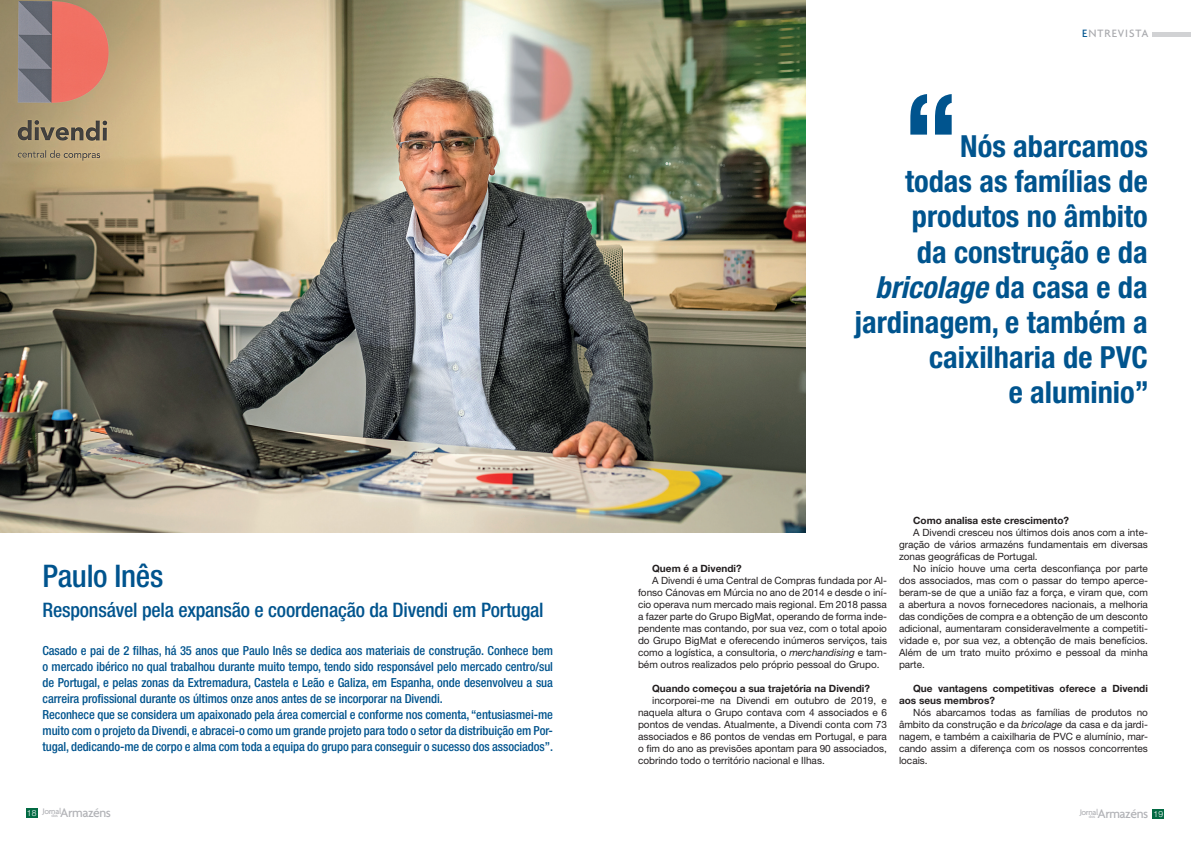
<style>
.page{position:relative;width:1191px;height:842px;background:#fff}
.page>*{position:absolute;margin:0;border:0;box-sizing:border-box;transform-origin:0 0}
.t1{font:700 condensed 126.3px "Helvetica Neue";color:#00548e}
.t2{font:500 condensed 31.2px "Helvetica Neue";letter-spacing:-.01em;color:#00548e}
.t3{font:700 condensed 30.5px/35px "Helvetica Neue";color:#00548e;text-align:right}
.t4{font:500 condensed 20px "Helvetica Neue";letter-spacing:-.01em;color:#00548e}
.t5{font:500 13.6px "Agenda";letter-spacing:-.035em;color:#b2b3b7}
.t6{font:500 condensed 12.5px/16px "Helvetica Neue";letter-spacing:-.005em;color:#00548e;text-align:justify}
.t7{font:500 11.5px "Agenda";letter-spacing:.08em;color:#a8a9ad}
.t8{font:10px/12px "Helvetica Neue";color:#231f20;text-align:justify}
.t9{font:700 10px/12px "Helvetica Neue";color:#231f20}
.t10{font:500 8.7px "Agenda";letter-spacing:-.04em;color:#b2b3b7}
.t11{font:300 8.5px "Helvetica Neue";color:#fff}
.t12{font:500 4.7px "Agenda";letter-spacing:-.04em;color:#b2b3b7}
.s1{color:#00548e}
.s2{font-style:italic}
</style>
<div class="page">
<div style="left:26px;top:808px;width:11px;height:10px;background:#026a43"></div>
<div style="left:1152px;top:809px;width:12px;height:10px;background:#026a43"></div>
<hr style="left:1152px;top:33px;width:39px;height:4px;background:#d1d2d4">
<img style="left:0;top:0;width:806px;height:533px">
<p class="t7" style="left:1082px;top:26px;width:68px"><span class="s1">E</span>NTREVISTA</p>
<p class="t2" style="left:43px;top:557px;width:122px">Paulo Inês</p>
<p class="t4" style="left:43px;top:598px;width:503px">Responsável pela expansão e coordenação da Divendi em Portugal</p>
<p class="t6" style="left:43px;top:643px;width:512px">Casado e pai de 2 filhas, há 35 anos que Paulo Inês se dedica aos materiais de construção. Conhece bem o mercado ibérico no qual trabalhou durante muito tempo, tendo sido responsável pelo mercado centro/sul de Portugal, e pelas zonas da Extremadura, Castela e Leão e Galiza, em Espanha, onde desenvolveu a sua carreira profissional durante os últimos onze anos antes de se incorporar na Divendi.</p>
<p class="t6" style="left:43px;top:707px;width:512px">Reconhece que se considera um apaixonado pela área comercial e conforme nos comenta, “entusiasmei-me muito com o projeto da Divendi, e abracei-o como um grande projeto para todo o setor da distribuição em Por&shy;tugal, dedicando-me de corpo e alma com toda a equipa do grupo para conseguir o sucesso dos associados”.</p>
<p class="t1" style="left:901px;top:63px;width:60px">“</p>
<p class="t3" style="left:855px;top:129px;width:294px">Nós abarcamos<br>todas as famílias de produtos no âmbito<br>da construção e da <span class="s2">bricolage</span> da casa e da jardinagem, e também a caixilharia de PVC</p>
<p class="t3" style="left:1008px;top:374px;width:142px">e aluminio”</p>
<p class="t9" style="left:652px;top:562px;width:91px">Quem é a Divendi?</p>
<p class="t8" style="left:638px;top:574px;width:250px;text-indent:14px">A Divendi é uma Central de Compras fundada por Al&shy;fonso Cánovas em Múrcia no ano de 2014 e desde o iní&shy;cio operava num mercado mais regional. Em 2018 passa a fazer parte do Grupo BigMat, operando de forma inde&shy;pendente mas contando, por sua vez, com o total apoio do Grupo BigMat e oferecendo inúmeros serviços, tais como a logística, a consultoria, o <span class="s2">merchandising</span> e tam&shy;bém outros realizados pelo próprio pessoal do Grupo.</p>
<p class="t9" style="left:652px;top:682px;width:219px">Quando começou a sua trajetória na Divendi?</p>
<p class="t8" style="left:638px;top:694px;width:250px;text-indent:14px">incorporei-me na Divendi em outubro de 2019, e naquela altura o Grupo contava com 4 associados e 6 pontos de vendas. Atualmente, a Divendi conta com 73 associados e 86 pontos de vendas em Portugal, e para o fim do ano as previsões apontam para 90 associados, cobrindo todo o território nacional e Ilhas.</p>
<p class="t9" style="left:913px;top:514px;width:157px">Como analisa este crescimento?</p>
<p class="t8" style="left:899px;top:526px;width:250px;text-indent:14px">A Divendi cresceu nos últimos dois anos com a inte&shy;gração de vários armazéns fundamentais em diversas zonas geográficas de Portugal.</p>
<p class="t8" style="left:899px;top:562px;width:250px;text-indent:14px">No início houve uma certa desconfiança por parte dos associados, mas com o passar do tempo aperce&shy;beram-se de que a união faz a força, e viram que, com a abertura a novos fornecedores nacionais, a melhoria das condições de compra e a obtenção de um desconto adicional, aumentaram consideravelmente a competiti&shy;vidade e, por sua vez, a obtenção de mais benefícios.<br>Além de um trato muito próximo e pessoal da minha parte.</p>
<p class="t9" style="left:899px;top:682px;width:250px;text-indent:14px">Que vantagens competitivas oferece a Divendi aos seus membros?</p>
<p class="t8" style="left:899px;top:706px;width:250px;text-indent:14px">Nós abarcamos todas as famílias de produtos no âmbito da construção e da <span class="s2">bricolage</span> da casa e da jardi&shy;nagem, e também a caixilharia de PVC e alumínio, mar&shy;cando assim a diferença com os nossos concorrentes locais.</p>
<p class="t10" style="left:43px;top:806px;width:20px">Jornal</p>
<p class="t11" style="left:27px;top:808px;width:11px">18</p>
<p class="t12" style="left:52px;top:813px;width:8px">dos</p>
<h3 class="t5" style="left:60px;top:805px;width:52px">Armazéns</h3>
<p class="t11" style="left:1153px;top:809px;width:11px">19</p>
<p class="t10" style="left:1079px;top:807px;width:20px">Jornal</p>
<p class="t12" style="left:1088px;top:814px;width:8px">dos</p>
<h3 class="t5" style="left:1097px;top:805px;width:52px">Armazéns</h3>
</div>
